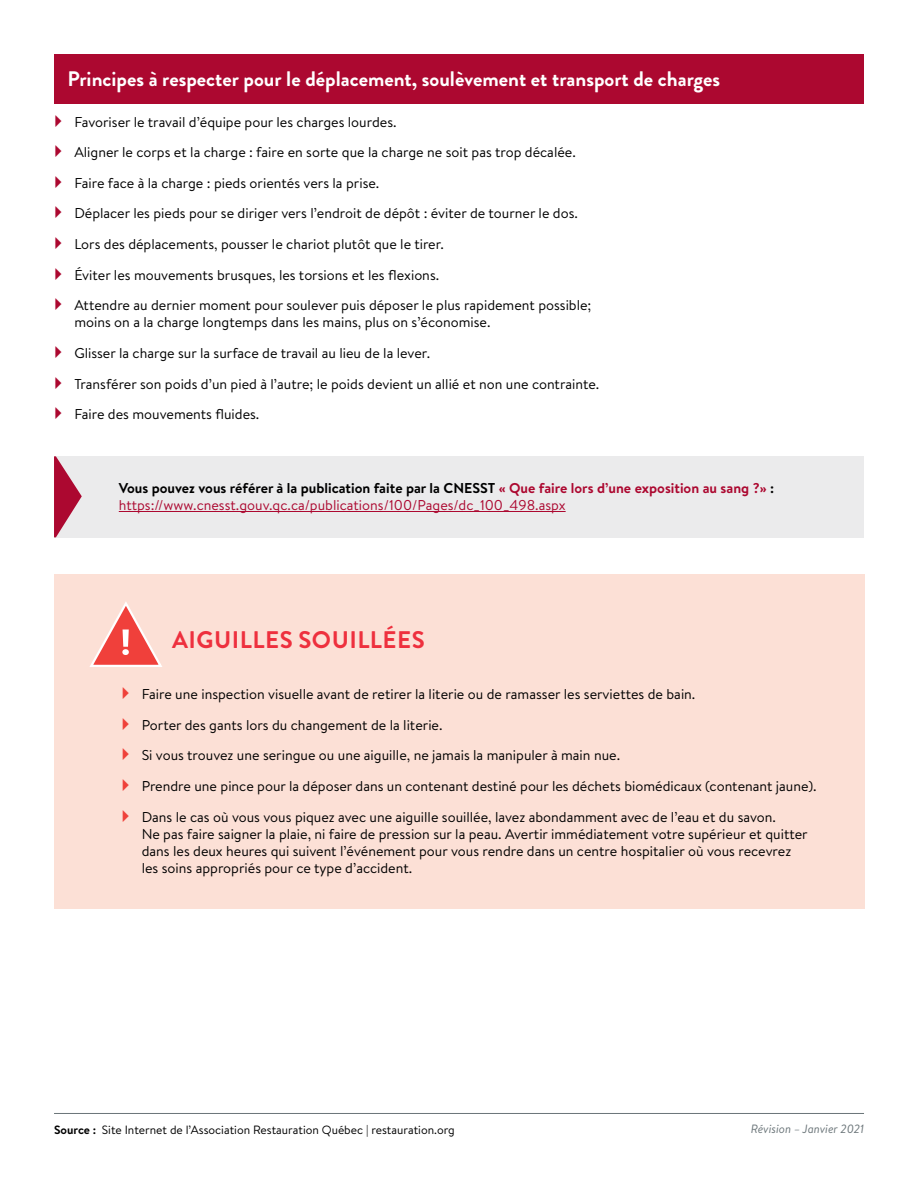
<style>
.page{position:relative;width:918px;height:1188px;background:#fff}
.page>*{position:absolute;margin:0;border:0;box-sizing:border-box;transform-origin:0 0}
.t1{font:700 24px "Brandon Grotesque";letter-spacing:.02em;color:#ee303e}
.t2{font:700 21px "Brandon Grotesque";color:#fff}
.t3{font:14.25px/30.6px "Brandon Text";color:#000}
.t4{font:14.25px/17.1px "Brandon Text";color:#ac0830}
.t5{font:12px "Brandon Text";color:#000}
.t6{font:italic 12px "Brandon Text";color:#6b7579}
.s1{font-weight:700;color:#000}
.s2{font-weight:700}
</style>
<div class="page">
<div style="left:54px;top:574px;width:810px;height:335px;background:#fce0d6"></div>
<svg style="left:89px;top:602px;width:73px;height:65px"></svg>
<div style="left:54px;top:54px;width:810px;height:50px;background:#ac0830"></div>
<div style="left:54px;top:456px;width:810px;height:81px;background:#ebebec"></div>
<svg style="left:54px;top:456px;width:28px;height:81px"></svg>
<hr style="left:119px;top:511px;width:447px;height:1px;background:#ac0830">
<hr style="left:54px;top:1113px;width:810px;height:1px;background:#6b7579">
<h2 class="t2" style="left:68px;top:64px;width:654px">Principes à respecter pour le déplacement, soulèvement et transport de charges</h2>
<p class="t3" style="left:74px;top:106px;width:519px">Favoriser le travail d’équipe pour les charges lourdes.<br>Aligner le corps et la charge : faire en sorte que la charge ne soit pas trop décalée.<br>Faire face à la charge : pieds orientés vers la prise.<br>Déplacer les pieds pour se diriger vers l’endroit de dépôt : éviter de tourner le dos.<br>Lors des déplacements, pousser le chariot plutôt que le tirer.<br>Éviter les mouvements brusques, les torsions et les flexions.<br>Attendre au dernier moment pour soulever puis déposer le plus rapidement possible;</p>
<p class="t3" style="left:74px;top:307px;width:527px">moins on a la charge longtemps dans les mains, plus on s’économise.<br>Glisser la charge sur la surface de travail au lieu de la lever.<br>Transférer son poids d’un pied à l’autre; le poids devient un allié et non une contrainte.<br>Faire des mouvements fluides.</p>
<p class="t4" style="left:119px;top:479px;width:657px"><span class="s1">Vous pouvez vous référer à la publication faite par la CNESST</span> <span class="s2">« Que faire lors d’une exposition au sang ?»</span> <span class="s1">: </span>https://www.cnesst.gouv.qc.ca/publications/100/Pages/dc_100_498.aspx</p>
<h1 class="t1" style="left:172px;top:622px;width:254px">AIGUILLES SOUILLÉES</h1>
<p class="t3" style="left:142px;top:678px;width:676px">Faire une inspection visuelle avant de retirer la literie ou de ramasser les serviettes de bain.<br>Porter des gants lors du changement de la literie.<br>Si vous trouvez une seringue ou une aiguille, ne jamais la manipuler à main nue.<br>Prendre une pince pour la déposer dans un contenant destiné pour les déchets biomédicaux (contenant jaune).<br>Dans le cas où vous vous piquez avec une aiguille souillée, lavez abondamment avec de l’eau et du savon.</p>
<p class="t3" style="left:142px;top:825px;width:668px;line-height:17.1px">Ne pas faire saigner la plaie, ni faire de pression sur la peau. Avertir immédiatement votre supérieur et quitter dans les deux heures qui suivent l’événement pour vous rendre dans un centre hospitalier où vous recevrez les soins appropriés pour ce type d’accident.</p>
<p class="t5" style="left:54px;top:1122px;width:402px"><span class="s2">Source :</span> Site Internet de l’Association Restauration Québec | restauration.org</p>
<p class="t6" style="left:751px;top:1120px;width:115px">Révision – Janvier 2021</p>
</div>
